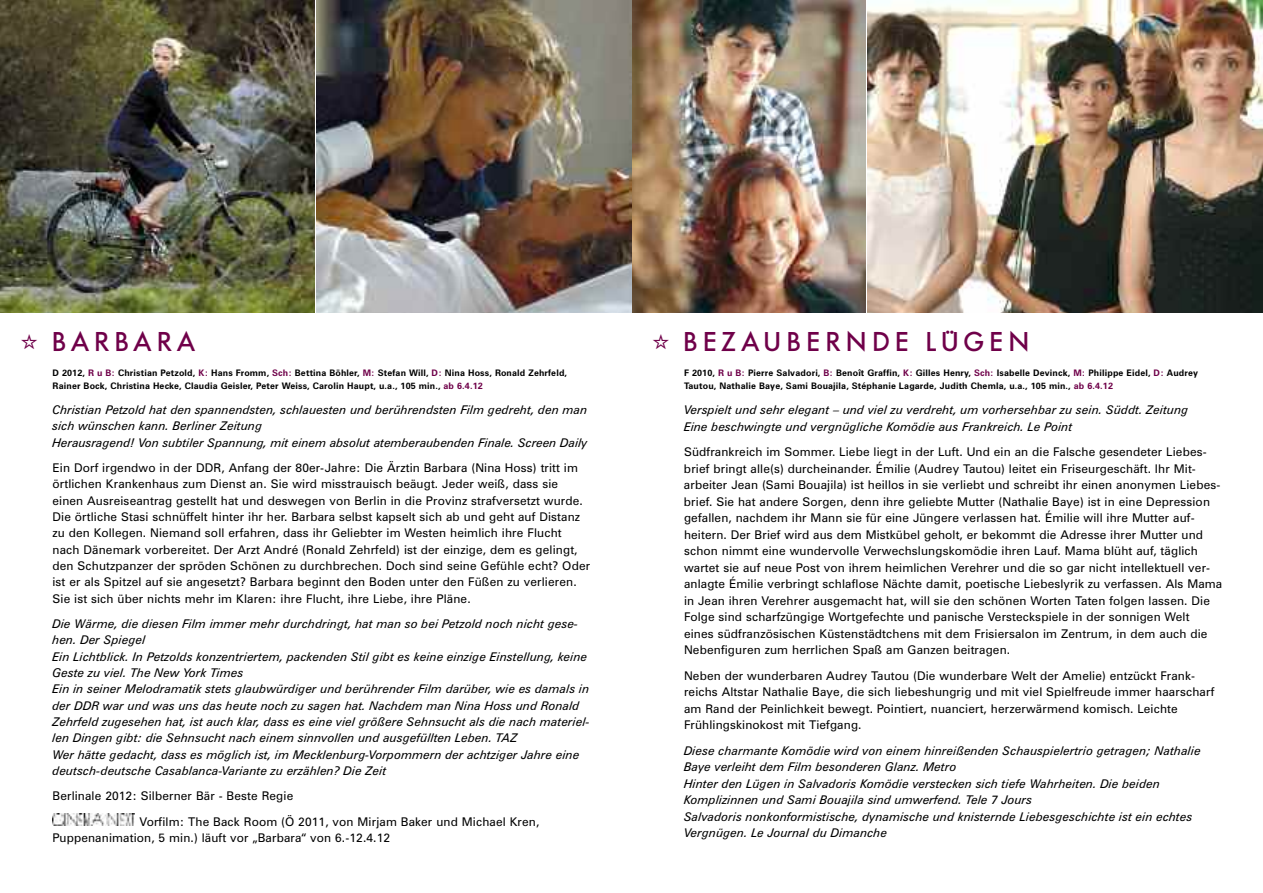
<style>
.page{position:relative;width:1263px;height:893px;background:#fff}
.page>*{position:absolute;margin:0;border:0;box-sizing:border-box;transform-origin:0 0}
.t1{font:500 27px "Futura BQ";letter-spacing:.17em;color:#6f0049}
.t2{font:12px/16.5px "Zurich BT";letter-spacing:.01em;color:#000}
.t3{font:italic 12px/16.4px "Zurich BT";color:#000}
.t4{font:700 9px/12.8px "Zurich BT";letter-spacing:.015em;color:#000}
.s1{color:#6f0049}
</style>
<div class="page">
<img style="left:317px;top:0;width:548px;height:313px">
<img style="left:867px;top:0;width:396px;height:313px">
<img style="left:0;top:0;width:315px;height:313px">
<img style="left:52px;top:814px;width:82px;height:11px">
<h1 class="t1" style="left:52px;top:327px;width:145px">BARBARA</h1>
<p class="t4" style="left:53px;top:367px;width:516px">D 2012, <span class="s1">R u B:</span> Christian Petzold, <span class="s1">K:</span> Hans Fromm, <span class="s1">Sch:</span> Bettina Böhler, <span class="s1">M:</span> Stefan Will, <span class="s1">D:</span> Nina Hoss, Ronald Zehrfeld,<br>Rainer Bock, Christina Hecke, Claudia Geisler, Peter Weiss, Carolin Haupt, u.a., 105 min., <span class="s1">ab 6.4.12</span></p>
<p class="t3" style="left:53px;top:403px;width:537px">Christian Petzold hat den spannendsten, schlauesten und berührendsten Film gedreht, den man sich wünschen kann. Berliner Zeitung<br>Herausragend! Von subtiler Spannung, mit einem absolut atemberaubenden Finale. Screen Daily</p>
<p class="t2" style="left:52px;top:461px;width:539px">Ein Dorf irgendwo in der DDR, Anfang der 80er-Jahre: Die Ärztin Barbara (Nina Hoss) tritt im örtlichen Krankenhaus zum Dienst an. Sie wird misstrauisch beäugt. Jeder weiß, dass sie einen Ausreiseantrag gestellt hat und deswegen von Berlin in die Provinz strafversetzt wurde.<br>Die örtliche Stasi schnüffelt hinter ihr her. Barbara selbst kapselt sich ab und geht auf Distanz zu den Kollegen. Niemand soll erfahren, dass ihr Geliebter im Westen heimlich ihre Flucht nach Dänemark vorbereitet. Der Arzt André (Ronald Zehrfeld) ist der einzige, dem es gelingt, den Schutzpanzer der spröden Schönen zu durchbrechen. Doch sind seine Gefühle echt? Oder ist er als Spitzel auf sie angesetzt? Barbara beginnt den Boden unter den Füßen zu verlieren.<br>Sie ist sich über nichts mehr im Klaren: ihre Flucht, ihre Liebe, ihre Pläne.</p>
<p class="t3" style="left:53px;top:617px;width:539px">Die Wärme, die diesen Film immer mehr durchdringt, hat man so bei Petzold noch nicht gese&shy;hen. Der Spiegel<br>Ein Lichtblick. In Petzolds konzentriertem, packenden Stil gibt es keine einzige Einstellung, keine Geste zu viel. The New York Times<br>Ein in seiner Melodramatik stets glaubwürdiger und berührender Film darüber, wie es damals in der DDR war und was uns das heute noch zu sagen hat. Nachdem man Nina Hoss und Ronald Zehrfeld zugesehen hat, ist auch klar, dass es eine viel größere Sehnsucht als die nach materiel&shy;len Dingen gibt: die Sehnsucht nach einem sinnvollen und ausgefüllten Leben. TAZ<br>Wer hätte gedacht, dass es möglich ist, im Mecklenburg-Vorpommern der achtziger Jahre eine deutsch-deutsche Casablanca-Variante zu erzählen? Die Zeit</p>
<p class="t2" style="left:140px;top:785px;width:401px;line-height:25.2px;text-indent:-87px">Berlinale 2012: Silberner Bär - Beste Regie<br>Vorfilm: The Back Room (Ö 2011, von Mirjam Baker und Michael Kren,</p>
<p class="t2" style="left:53px;top:830px;width:339px">Puppenanimation, 5 min.) läuft vor „Barbara“ von 6.-12.4.12</p>
<h1 class="t1" style="left:683px;top:327px;width:347px">BEZAUBERNDE LÜGEN</h1>
<p class="t4" style="left:684px;top:367px;width:516px">F 2010, <span class="s1">R u B:</span> Pierre Salvadori, <span class="s1">B:</span> Benoît Graffin, <span class="s1">K:</span> Gilles Henry, <span class="s1">Sch:</span> Isabelle Devinck, <span class="s1">M:</span> Philippe Eidel, <span class="s1">D:</span> Audrey<br>Tautou, Nathalie Baye, Sami Bouajila, Stéphanie Lagarde, Judith Chemla, u.a., 105 min., <span class="s1">ab 6.4.12</span></p>
<p class="t3" style="left:684px;top:403px;width:506px">Verspielt und sehr elegant – und viel zu verdreht, um vorhersehbar zu sein. Süddt. Zeitung<br>Eine beschwingte und vergnügliche Komödie aus Frankreich. Le Point</p>
<p class="t2" style="left:684px;top:445px;width:540px">Südfrankreich im Sommer. Liebe liegt in der Luft. Und ein an die Falsche gesendeter Liebes&shy;brief bringt alle(s) durcheinander. Émilie (Audrey Tautou) leitet ein Friseurgeschäft. Ihr Mit&shy;arbeiter Jean (Sami Bouajila) ist heillos in sie verliebt und schreibt ihr einen anonymen Liebes&shy;brief. Sie hat andere Sorgen, denn ihre geliebte Mutter (Nathalie Baye) ist in eine Depression gefallen, nachdem ihr Mann sie für eine Jüngere verlassen hat. Émilie will ihre Mutter auf&shy;heitern. Der Brief wird aus dem Mistkübel geholt, er bekommt die Adresse ihrer Mutter und schon nimmt eine wundervolle Verwechslungskomödie ihren Lauf. Mama blüht auf, täglich wartet sie auf neue Post von ihrem heimlichen Verehrer und die so gar nicht intellektuell ver&shy;anlagte Émilie verbringt schlaflose Nächte damit, poetische Liebeslyrik zu verfassen. Als Mama in Jean ihren Verehrer ausgemacht hat, will sie den schönen Worten Taten folgen lassen. Die Folge sind scharfzüngige Wortgefechte und panische Versteckspiele in der sonnigen Welt<br>eines südfranzösischen Küstenstädtchens mit dem Frisiersalon im Zentrum, in dem auch die Nebenfiguren zum herrlichen Spaß am Ganzen beitragen.</p>
<p class="t2" style="left:684px;top:668px;width:532px">Neben der wunderbaren Audrey Tautou (Die wunderbare Welt der Amelie) entzückt Frank&shy;reichs Altstar Nathalie Baye, die sich liebeshungrig und mit viel Spielfreude immer haarscharf am Rand der Peinlichkeit bewegt. Pointiert, nuanciert, herzerwärmend komisch. Leichte Frühlingskinokost mit Tiefgang.</p>
<p class="t3" style="left:684px;top:743px;width:518px">Diese charmante Komödie wird von einem hinreißenden Schauspielertrio getragen; Nathalie Baye verleiht dem Film besonderen Glanz. Metro<br>Hinter den Lügen in Salvadoris Komödie verstecken sich tiefe Wahrheiten. Die beiden Komplizinnen und Sami Bouajila sind umwerfend. Tele 7 Jours<br>Salvadoris nonkonformistische, dynamische und knisternde Liebesgeschichte ist ein echtes Vergnügen. Le Journal du Dimanche</p>
</div>
